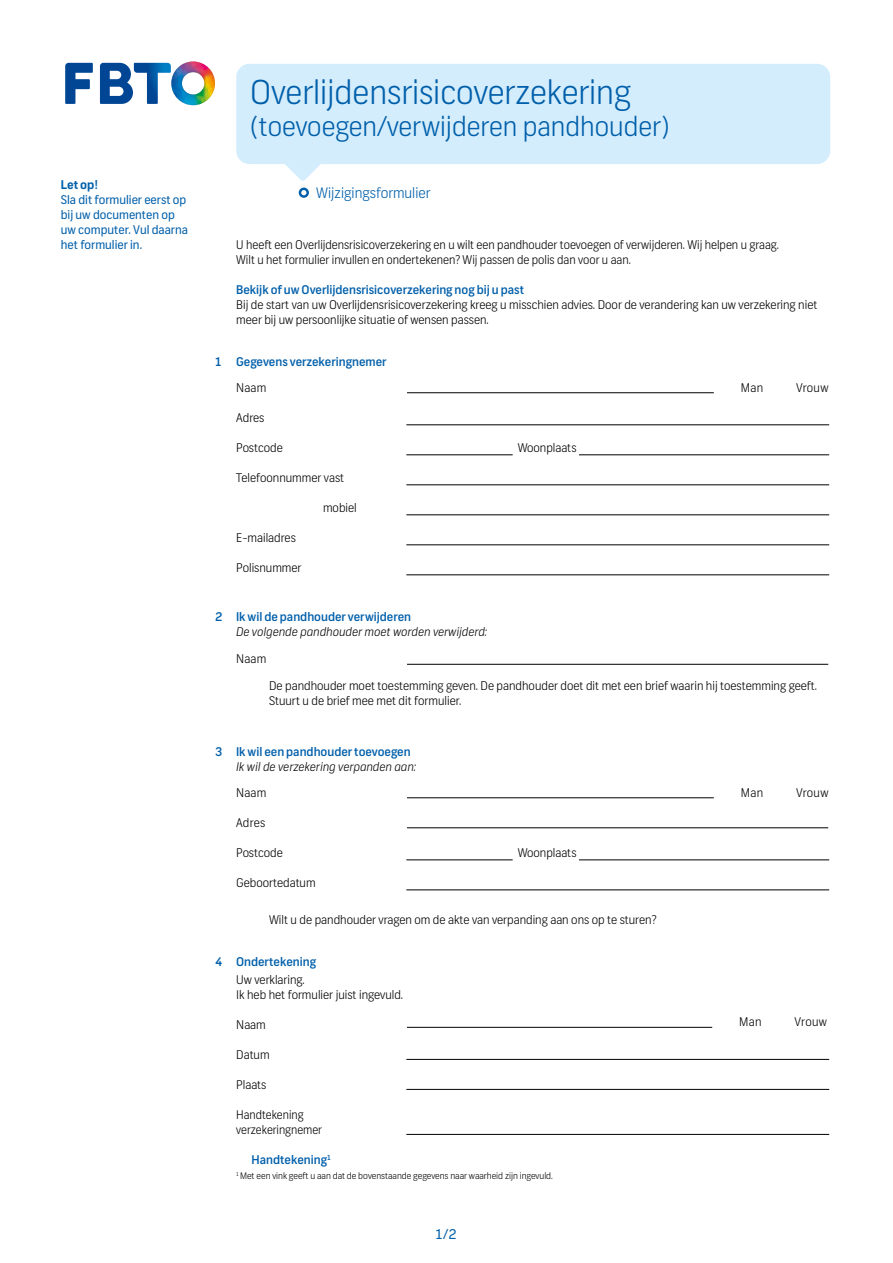
<style>
.page{position:relative;width:893px;height:1263px;background:#fff}
.page>*{position:absolute;margin:0;border:0;box-sizing:border-box;transform-origin:0 0}
.t1{font:300 33px "Frank";color:#005faa}
.t2{font:300 27px "Frank";color:#005faa}
.t3{font:300 14.4px "Frank";color:#005faa}
.t4{font:13.5px "Frank";color:#005faa}
.t5{font:300 12px/15px "Frank";color:#000}
.t6{font:500 12px "Frank";color:#005faa}
.t7{font:12px/15px "Frank";color:#005faa}
.t8{font:italic 300 12px "Frank";color:#000}
.t9{font:300 12px/15px "Frank";color:#000;scale:.96 1}
.t10{font:700 12px "Frank";color:#005faa}
.t11{font:300 9px "Frank";color:#000}
</style>
<div class="page">
<img style="left:65px;top:62px;width:150px;height:43px">
<svg style="left:236px;top:64px;width:594px;height:117px;background:#daeffc"></svg>
<svg style="left:299px;top:188px;width:10px;height:10px"></svg>
<hr style="left:407px;top:392px;width:307px;height:1px;background:#000">
<hr style="left:406px;top:425px;width:423px;height:1px;background:#000">
<hr style="left:406px;top:455px;width:423px;height:1px;background:#000">
<div style="left:513px;top:448px;width:66px;height:9px;background:#fff"></div>
<hr style="left:406px;top:485px;width:423px;height:1px;background:#000">
<hr style="left:406px;top:515px;width:423px;height:1px;background:#000">
<hr style="left:406px;top:545px;width:423px;height:1px;background:#000">
<hr style="left:406px;top:575px;width:423px;height:1px;background:#000">
<hr style="left:407px;top:664px;width:421px;height:1px;background:#000">
<hr style="left:407px;top:797px;width:307px;height:1px;background:#000">
<hr style="left:407px;top:827px;width:421px;height:1px;background:#000">
<hr style="left:406px;top:860px;width:423px;height:1px;background:#000">
<div style="left:513px;top:853px;width:66px;height:9px;background:#fff"></div>
<hr style="left:406px;top:890px;width:423px;height:1px;background:#000">
<hr style="left:407px;top:1027px;width:305px;height:1px;background:#000">
<hr style="left:406px;top:1059px;width:423px;height:1px;background:#000">
<hr style="left:406px;top:1089px;width:423px;height:1px;background:#000">
<hr style="left:406px;top:1134px;width:423px;height:1px;background:#000">
<p class="t10" style="left:61px;top:177px;width:39px">Let op!</p>
<p class="t7" style="left:61px;top:193px;width:129px">Sla dit formulier eerst op bij uw documenten op uw computer. Vul daarna het formulier in.</p>
<h1 class="t1" style="left:250px;top:72px;width:383px">Overlijdensrisicoverzekering</h1>
<h2 class="t2" style="left:250px;top:110px;width:422px">(toevoegen/verwijderen pandhouder)</h2>
<p class="t3" style="left:316px;top:184px;width:116px">Wijzigingsformulier</p>
<p class="t5" style="left:236px;top:237px;width:544px">U heeft een Overlijdensrisicoverzekering en u wilt een pandhouder toevoegen of verwijderen. Wij helpen u graag.<br>Wilt u het formulier invullen en ondertekenen? Wij passen de polis dan voor u aan.</p>
<p class="t6" style="left:236px;top:282px;width:289px">Bekijk of uw Overlijdensrisicoverzekering nog bij u past</p>
<p class="t5" style="left:236px;top:297px;width:583px">Bij de start van uw Overlijdensrisicoverzekering kreeg u misschien advies. Door de verandering kan uw verzekering niet meer bij uw persoonlijke situatie of wensen passen.</p>
<p class="t6" style="left:215px;top:354px;width:173px">1 Gegevens verzekeringnemer</p>
<p class="t5" style="left:236px;top:380px;width:32px">Naam</p>
<p class="t5" style="left:741px;top:380px;width:24px">Man</p>
<p class="t5" style="left:796px;top:380px;width:34px">Vrouw</p>
<p class="t5" style="left:236px;top:410px;width:30px">Adres</p>
<p class="t5" style="left:236px;top:440px;width:48px">Postcode</p>
<p class="t5" style="left:518px;top:440px;width:60px">Woonplaats</p>
<p class="t5" style="left:236px;top:470px;width:109px">Telefoonnummer vast</p>
<p class="t5" style="left:323px;top:500px;width:35px">mobiel</p>
<p class="t5" style="left:236px;top:530px;width:61px">E-mailadres</p>
<p class="t5" style="left:236px;top:560px;width:67px">Polisnummer</p>
<p class="t6" style="left:215px;top:609px;width:198px">2 Ik wil de pandhouder verwijderen</p>
<p class="t8" style="left:236px;top:624px;width:253px">De volgende pandhouder moet worden verwijderd:</p>
<p class="t5" style="left:236px;top:651px;width:32px">Naam</p>
<p class="t5" style="left:269px;top:678px;width:549px">De pandhouder moet toestemming geven. De pandhouder doet dit met een brief waarin hij toestemming geeft.<br>Stuurt u de brief mee met dit formulier.</p>
<p class="t6" style="left:215px;top:744px;width:197px">3 Ik wil een pandhouder toevoegen</p>
<p class="t8" style="left:236px;top:759px;width:182px">Ik wil de verzekering verpanden aan:</p>
<p class="t5" style="left:236px;top:785px;width:32px">Naam</p>
<p class="t5" style="left:741px;top:785px;width:24px">Man</p>
<p class="t5" style="left:796px;top:785px;width:34px">Vrouw</p>
<p class="t5" style="left:236px;top:815px;width:31px">Adres</p>
<p class="t5" style="left:236px;top:845px;width:48px">Postcode</p>
<p class="t5" style="left:518px;top:845px;width:60px">Woonplaats</p>
<p class="t5" style="left:236px;top:875px;width:81px">Geboortedatum</p>
<p class="t5" style="left:269px;top:912px;width:389px">Wilt u de pandhouder vragen om de akte van verpanding aan ons op te sturen?</p>
<p class="t6" style="left:215px;top:954px;width:103px">4 Ondertekening</p>
<p class="t5" style="left:236px;top:972px;width:168px">Uw verklaring.<br>Ik heb het formulier juist ingevuld.</p>
<p class="t5" style="left:236px;top:1017px;width:31px">Naam</p>
<p class="t5" style="left:739px;top:1014px;width:24px">Man</p>
<p class="t5" style="left:794px;top:1014px;width:34px">Vrouw</p>
<p class="t5" style="left:236px;top:1047px;width:35px">Datum</p>
<p class="t5" style="left:236px;top:1077px;width:32px">Plaats</p>
<p class="t9" style="left:236px;top:1107px;width:91px">Handtekening verzekeringnemer</p>
<p class="t6" style="left:251px;top:1152px;width:81px">Handtekening<sup>1</sup></p>
<p class="t11" style="left:236px;top:1170px;width:318px"><sup>1</sup> Met een vink geeft u aan dat de bovenstaande gegevens naar waarheid zijn ingevuld.</p>
<p class="t4" style="left:435px;top:1226px;width:23px">1/2</p>
</div>
